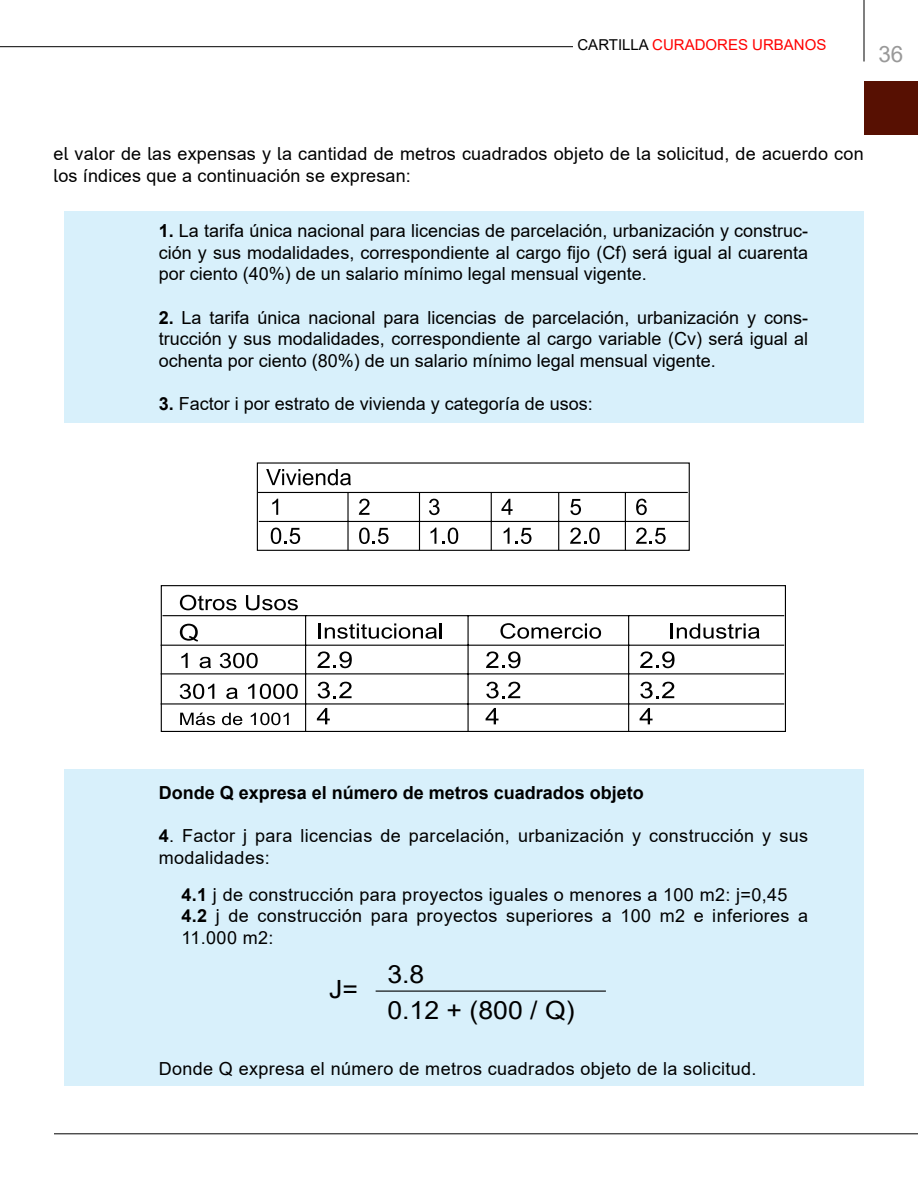
<style>
.page{position:relative;width:918px;height:1188px;background:#fff}
.page>*{position:absolute;margin:0;border:0;box-sizing:border-box;transform-origin:0 0}
.t1{font:25.05px "Arial";color:#000;scale:1.06 1}
.t2{font:22.5px "Arial";color:#999}
.t3{font:18px/21.6px "Arial";letter-spacing:.015em;color:#000}
.t4{font:700 18px "Arial";color:#000}
.t5{font:15px "Arial";color:#f00}
.s1{color:#000}
.s2{font-weight:700}
</style>
<div class="page">
<hr style="left:0;top:46px;width:573px;height:1px;background:#000">
<hr style="left:864px;top:0;width:1px;height:62px;background:#000">
<hr style="left:54px;top:1134px;width:864px;height:1px;background:#000">
<div style="left:864px;top:81px;width:54px;height:54px;background:#571002"></div>
<div style="left:64px;top:212px;width:800px;height:211px;background:#d8f0fb"></div>
<div style="left:64px;top:770px;width:800px;height:316px;background:#d8f0fb"></div>
<div style="left:257px;top:462px;width:433px;height:89px;border:1px solid #000"></div>
<svg style="left:266px;top:469px;width:85px;height:16px"></svg>
<svg style="left:272px;top:499px;width:6px;height:16px"></svg>
<svg style="left:271px;top:528px;width:29px;height:16px"></svg>
<svg style="left:359px;top:528px;width:30px;height:16px"></svg>
<svg style="left:431px;top:528px;width:5px;height:16px"></svg>
<svg style="left:443px;top:528px;width:15px;height:16px"></svg>
<svg style="left:504px;top:528px;width:6px;height:16px"></svg>
<svg style="left:516px;top:528px;width:16px;height:16px"></svg>
<svg style="left:570px;top:528px;width:30px;height:16px"></svg>
<svg style="left:636px;top:528px;width:30px;height:16px"></svg>
<svg style="left:359px;top:499px;width:11px;height:16px"></svg>
<svg style="left:429px;top:499px;width:11px;height:16px"></svg>
<svg style="left:501px;top:499px;width:12px;height:16px"></svg>
<svg style="left:570px;top:499px;width:11px;height:16px"></svg>
<svg style="left:636px;top:499px;width:11px;height:16px"></svg>
<hr style="left:258px;top:492px;width:430px;height:1px;background:#000">
<hr style="left:259px;top:521px;width:430px;height:1px;background:#000">
<hr style="left:347px;top:492px;width:2px;height:58px;background:#000">
<hr style="left:419px;top:492px;width:1px;height:58px;background:#000">
<hr style="left:491px;top:492px;width:1px;height:58px;background:#000">
<hr style="left:558px;top:492px;width:1px;height:58px;background:#000">
<hr style="left:625px;top:492px;width:1px;height:58px;background:#000">
<div style="left:161px;top:585px;width:625px;height:147px;border:1px solid #000"></div>
<svg style="left:180px;top:595px;width:56px;height:15px"></svg>
<svg style="left:246px;top:595px;width:52px;height:15px"></svg>
<svg style="left:180px;top:624px;width:18px;height:18px"></svg>
<svg style="left:181px;top:653px;width:7px;height:15px"></svg>
<svg style="left:200px;top:657px;width:11px;height:11px"></svg>
<svg style="left:220px;top:653px;width:38px;height:15px"></svg>
<svg style="left:317px;top:651px;width:35px;height:17px"></svg>
<svg style="left:486px;top:651px;width:34px;height:17px"></svg>
<svg style="left:640px;top:651px;width:35px;height:17px"></svg>
<svg style="left:180px;top:684px;width:34px;height:15px"></svg>
<svg style="left:226px;top:688px;width:12px;height:11px"></svg>
<svg style="left:248px;top:684px;width:6px;height:15px"></svg>
<svg style="left:260px;top:684px;width:38px;height:15px"></svg>
<svg style="left:318px;top:682px;width:34px;height:16px"></svg>
<svg style="left:486px;top:682px;width:34px;height:16px"></svg>
<svg style="left:640px;top:682px;width:34px;height:16px"></svg>
<svg style="left:180px;top:713px;width:35px;height:12px"></svg>
<svg style="left:222px;top:713px;width:20px;height:12px"></svg>
<svg style="left:251px;top:713px;width:38px;height:12px"></svg>
<svg style="left:317px;top:708px;width:13px;height:16px"></svg>
<svg style="left:486px;top:708px;width:13px;height:16px"></svg>
<svg style="left:640px;top:708px;width:13px;height:16px"></svg>
<svg style="left:319px;top:623px;width:123px;height:16px"></svg>
<svg style="left:500px;top:623px;width:101px;height:16px"></svg>
<svg style="left:671px;top:623px;width:89px;height:16px"></svg>
<hr style="left:163px;top:615px;width:621px;height:1px;background:#000">
<hr style="left:161px;top:645px;width:623px;height:1px;background:#000">
<hr style="left:161px;top:673px;width:623px;height:1px;background:#000">
<hr style="left:161px;top:703px;width:623px;height:2px;background:#000">
<hr style="left:305px;top:615px;width:1px;height:116px;background:#000">
<hr style="left:468px;top:615px;width:1px;height:116px;background:#000">
<hr style="left:628px;top:615px;width:1px;height:116px;background:#000">
<hr style="left:376px;top:991px;width:230px;height:1px;background:#000">
<p class="t5" style="left:578px;top:35px;width:250px"><span class="s1">CARTILLA</span> CURADORES URBANOS</p>
<p class="t2" style="left:878px;top:39px;width:27px">36</p>
<p class="t3" style="left:54px;top:143px;width:812px">el valor de las expensas y la cantidad de metros cuadrados objeto de la solicitud, de acuerdo con los índices que a continuación se expresan:</p>
<p class="t3" style="left:159px;top:220px;width:651px;text-align:justify"><span class="s2">1.</span> La tarifa única nacional para licencias de parcelación, urbanización y construc&shy;ción y sus modalidades, correspondiente al cargo fijo (Cf) será igual al cuarenta por ciento (40%) de un salario mínimo legal mensual vigente.</p>
<p class="t3" style="left:159px;top:306px;width:651px;text-align:justify"><span class="s2">2.</span> La tarifa única nacional para licencias de parcelación, urbanización y cons&shy;trucción y sus modalidades, correspondiente al cargo variable (Cv) será igual al ochenta por ciento (80%) de un salario mínimo legal mensual vigente.</p>
<p class="t3" style="left:159px;top:393px;width:436px"><span class="s2">3.</span> Factor i por estrato de vivienda y categoría de usos:</p>
<p class="t4" style="left:159px;top:780px;width:487px">Donde Q expresa el número de metros cuadrados objeto</p>
<p class="t3" style="left:159px;top:825px;width:651px"><span class="s2">4</span>. Factor j para licencias de parcelación, urbanización y construcción y sus modalidades:</p>
<p class="t3" style="left:182px;top:883px;width:628px"><span class="s2">4.1</span> j de construcción para proyectos iguales o menores a 100 m2: j=0,45<br><span class="s2">4.2</span> j de construcción para proyectos superiores a 100 m2 e inferiores a<br>11.000 m2:</p>
<h1 class="t1" style="left:387px;top:957px;width:36px">3.8</h1>
<h1 class="t1" style="left:329px;top:972px;width:29px">J=</h1>
<h1 class="t1" style="left:387px;top:993px;width:178px">0.12 + (800 / Q)</h1>
<p class="t3" style="left:159px;top:1058px;width:599px">Donde Q expresa el número de metros cuadrados objeto de la solicitud.</p>
</div>
